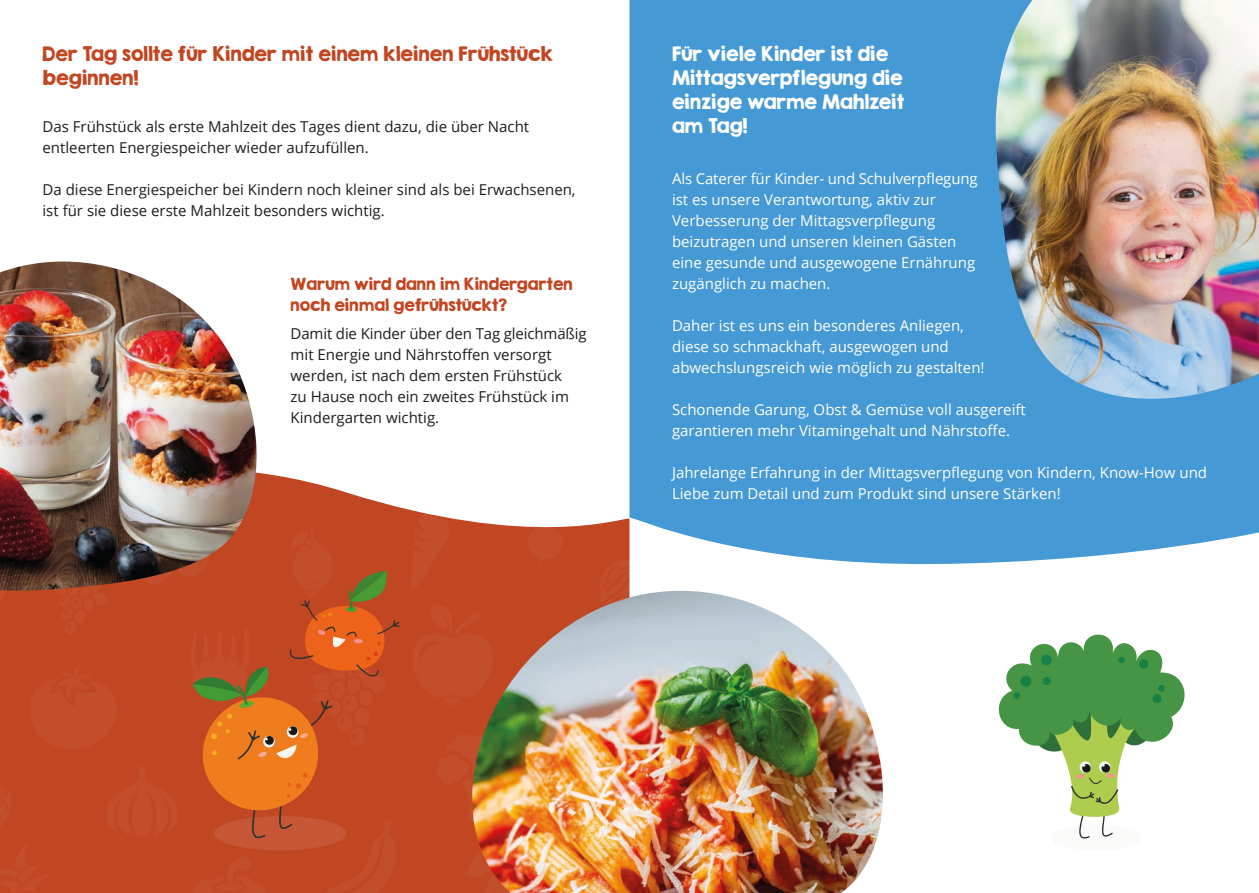
<style>
.page{position:relative;width:1259px;height:893px;background:#fff}
.page>*{position:absolute;margin:0;border:0;box-sizing:border-box;transform-origin:0 0}
.t1{font:18px/24px "KG Second Chances Solid";color:#fff}
.t2{font:18px/24px "KG Second Chances Solid";color:#c14622}
.t3{font:15px/21px "Open Sans";color:#fff}
.t4{font:15px/21px "Open Sans";color:#1d1d1b}
.t5{font:15px/21px "KG Second Chances Solid";color:#c14622}
</style>
<div class="page">
<img style="left:0;top:473px;width:629px;height:420px">
<div style="left:629px;top:0;width:630px;height:566px;background:#4599d4"></div>
<img style="left:0;top:261px;width:258px;height:330px">
<img style="left:470px;top:591px;width:413px;height:302px">
<img style="left:994px;top:0;width:265px;height:400px">
<div style="left:214px;top:816px;width:133px;height:34px;background:#c55636;border-radius:50%"></div>
<svg style="left:193px;top:570px;width:207px;height:268px;background:#c65624"></svg>
<div style="left:1051px;top:824px;width:90px;height:26px;background:#fafaf9;border-radius:50%"></div>
<svg style="left:998px;top:634px;width:187px;height:204px"></svg>
<p class="t2" style="left:43px;top:42px;width:512px">Der Tag sollte für Kinder mit einem kleinen Frühstück beginnen!</p>
<p class="t4" style="left:43px;top:115px;width:488px">Das Frühstück als erste Mahlzeit des Tages dient dazu, die über Nacht entleerten Energiespeicher wieder aufzufüllen.</p>
<p class="t4" style="left:43px;top:178px;width:534px">Da diese Energiespeicher bei Kindern noch kleiner sind als bei Erwachsenen, ist für sie diese erste Mahlzeit besonders wichtig.</p>
<p class="t5" style="left:291px;top:273px;width:284px">Warum wird dann im Kindergarten noch einmal gefrühstückt?</p>
<p class="t4" style="left:291px;top:323px;width:297px">Damit die Kinder über den Tag gleichmäßig mit Energie und Nährstoffen versorgt werden, ist nach dem ersten Frühstück<br>zu Hause noch ein zweites Frühstück im Kindergarten wichtig.</p>
<p class="t1" style="left:672px;top:42px;width:234px">Für viele Kinder ist die<br>Mittagsverpflegung die einzige warme Mahlzeit am Tag!</p>
<p class="t3" style="left:672px;top:167px;width:307px">Als Caterer für Kinder- und Schulverpflegung ist es unsere Verantwortung, aktiv zur Verbesserung der Mittagsverpflegung beizutragen und unseren kleinen Gästen eine gesunde und ausgewogene Ernährung zugänglich zu machen.</p>
<p class="t3" style="left:672px;top:314px;width:314px">Daher ist es uns ein besonderes Anliegen, diese so schmackhaft, ausgewogen und abwechslungsreich wie möglich zu gestalten!</p>
<p class="t3" style="left:672px;top:398px;width:355px">Schonende Garung, Obst &amp; Gemüse voll ausgereift garantieren mehr Vitamingehalt und Nährstoffe.</p>
<p class="t3" style="left:672px;top:461px;width:536px">Jahrelange Erfahrung in der Mittagsverpflegung von Kindern, Know-How und<br>Liebe zum Detail und zum Produkt sind unsere Stärken!</p>
</div>
